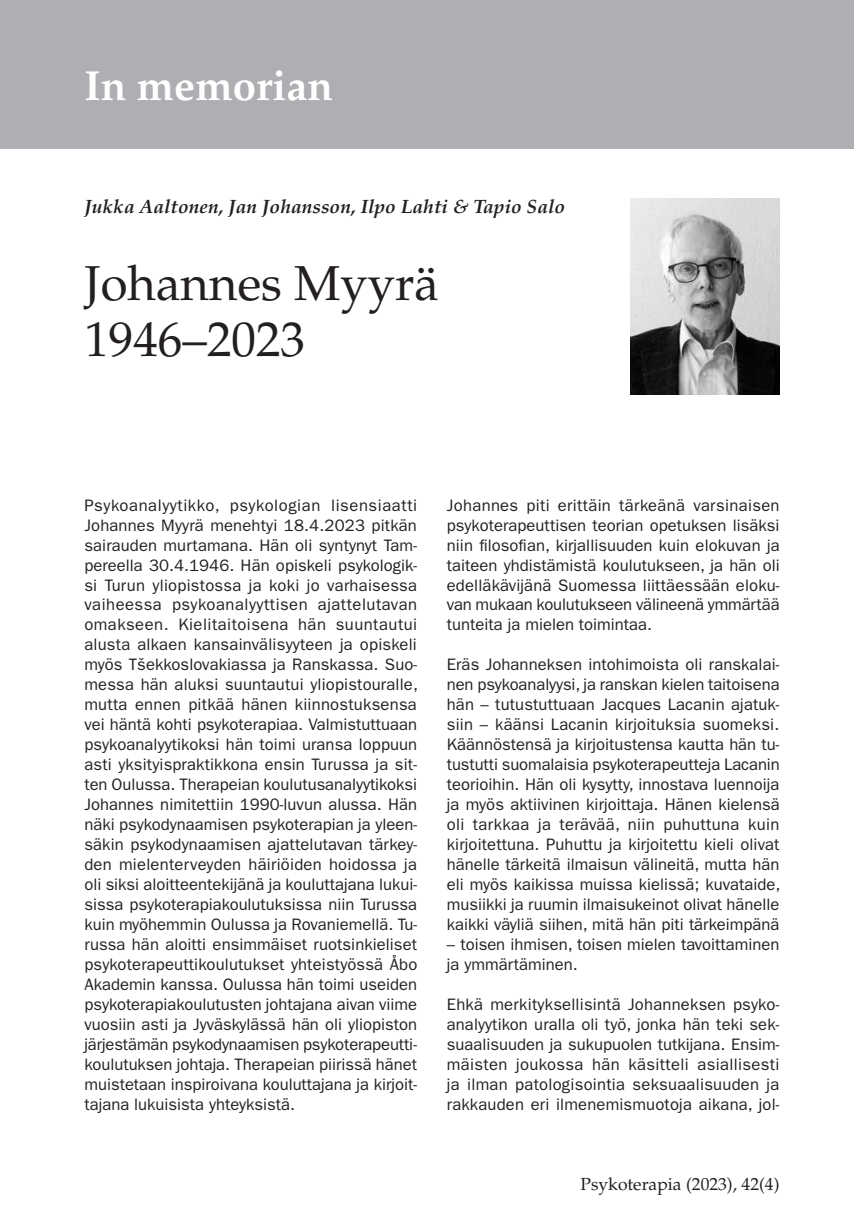
<style>
.page{position:relative;width:854px;height:1231px;background:#fff}
.page>*{position:absolute;margin:0;border:0;box-sizing:border-box;transform-origin:0 0}
.Otsikko{font:49px/56px "Palatino";color:#231f20}
.Otsikko_Pääkirjoitus{font:700 42px "Palatino";color:#fff}
.Kirjoittaja{font:italic 700 19.25px "Palatino";color:#231f20}
.t1{font:17.5px "Palatino";color:#231f20}
.Leipä_Ei_väliä{font:16.62px/19.9px "ITC Franklin Gothic Std";color:#231f20;text-align:justify}
</style>
<div class="page">
<div style="left:0;top:0;width:853px;height:149px;background:#aeafb3"></div>
<img style="left:630px;top:198px;width:149px;height:196px">
<p class="Otsikko_Pääkirjoitus" style="left:84px;top:61px;width:250px">In memorian</p>
<p class="Kirjoittaja" style="left:84px;top:195px;width:482px">Jukka Aaltonen, Jan Johansson, Ilpo Lahti &amp; Tapio Salo</p>
<p class="Otsikko" style="left:84px;top:256px;width:356px">Johannes Myyrä<br>1946–2023</p>
<p class="Leipä_Ei_väliä" style="left:84px;top:495px;width:335px">Psykoanalyytikko, psykologian lisensiaatti Johannes Myyrä menehtyi 18.4.2023 pitkän sairauden murtamana. Hän oli syntynyt Tam&shy;pereella 30.4.1946. Hän opiskeli psykologik&shy;si Turun yliopistossa ja koki jo varhaisessa vaiheessa psykoanalyyttisen ajattelutavan omakseen. Kielitaitoisena hän suuntautui alusta alkaen kansainvälisyyteen ja opiskeli myös Tšekkoslovakiassa ja Ranskassa. Suo&shy;messa hän aluksi suuntautui yliopistouralle, mutta ennen pitkää hänen kiinnostuksensa vei häntä kohti psykoterapiaa. Valmistuttuaan psykoanalyytikoksi hän toimi uransa loppuun asti yksityispraktikkona ensin Turussa ja sit&shy;ten Oulussa. Therapeian koulutusanalyytikoksi Johannes nimitettiin 1990-luvun alussa. Hän näki psykodynaamisen psykoterapian ja yleen&shy;säkin psykodynaamisen ajattelutavan tärkey&shy;den mielenterveyden häiriöiden hoidossa ja oli siksi aloitteentekijänä ja kouluttajana lukui&shy;sissa psykoterapiakoulutuksissa niin Turussa kuin myöhemmin Oulussa ja Rovaniemellä. Tu&shy;russa hän aloitti ensimmäiset ruotsinkieliset psykoterapeuttikoulutukset yhteistyössä Åbo Akademin kanssa. Oulussa hän toimi useiden psykoterapiakoulutusten johtajana aivan viime vuosiin asti ja Jyväskylässä hän oli yliopiston järjestämän psykodynaamisen psykoterapeutti&shy;koulutuksen johtaja. Therapeian piirissä hänet muistetaan inspiroivana kouluttajana ja kirjoit&shy;tajana lukuisista yhteyksistä.</p>
<p class="Leipä_Ei_väliä" style="left:446px;top:495px;width:334px">Johannes piti erittäin tärkeänä varsinaisen psykoterapeuttisen teorian opetuksen lisäksi niin filosofian, kirjallisuuden kuin elokuvan ja taiteen yhdistämistä koulutukseen, ja hän oli edelläkävijänä Suomessa liittäessään eloku&shy;van mukaan koulutukseen välineenä ymmärtää tunteita ja mielen toimintaa.</p>
<p class="Leipä_Ei_väliä" style="left:446px;top:654px;width:335px">Eräs Johanneksen intohimoista oli ranskalai&shy;nen psykoanalyysi, ja ranskan kielen taitoisena hän – tutustuttuaan Jacques Lacanin ajatuk&shy;siin – käänsi Lacanin kirjoituksia suomeksi.<br>Käännöstensä ja kirjoitustensa kautta hän tu&shy;tustutti suomalaisia psykoterapeutteja Lacanin teorioihin. Hän oli kysytty, innostava luennoija ja myös aktiivinen kirjoittaja. Hänen kielensä oli tarkkaa ja terävää, niin puhuttuna kuin kirjoitettuna. Puhuttu ja kirjoitettu kieli olivat hänelle tärkeitä ilmaisun välineitä, mutta hän eli myös kaikissa muissa kielissä; kuvataide, musiikki ja ruumin ilmaisukeinot olivat hänelle kaikki väyliä siihen, mitä hän piti tärkeimpänä</p>
<p class="Leipä_Ei_väliä" style="left:446px;top:934px;width:334px">– toisen ihmisen, toisen mielen tavoittaminen ja ymmärtäminen.</p>
<p class="Leipä_Ei_väliä" style="left:446px;top:994px;width:334px">Ehkä merkityksellisintä Johanneksen psyko&shy;analyytikon uralla oli työ, jonka hän teki sek&shy;suaalisuuden ja sukupuolen tutkijana. Ensim&shy;mäisten joukossa hän käsitteli asiallisesti ja ilman patologisointia seksuaalisuuden ja rakkauden eri ilmenemismuotoja aikana, jol-</p>
<p class="t1" style="left:580px;top:1173px;width:200px">Psykoterapia (2023), 42(4)</p>
</div>
